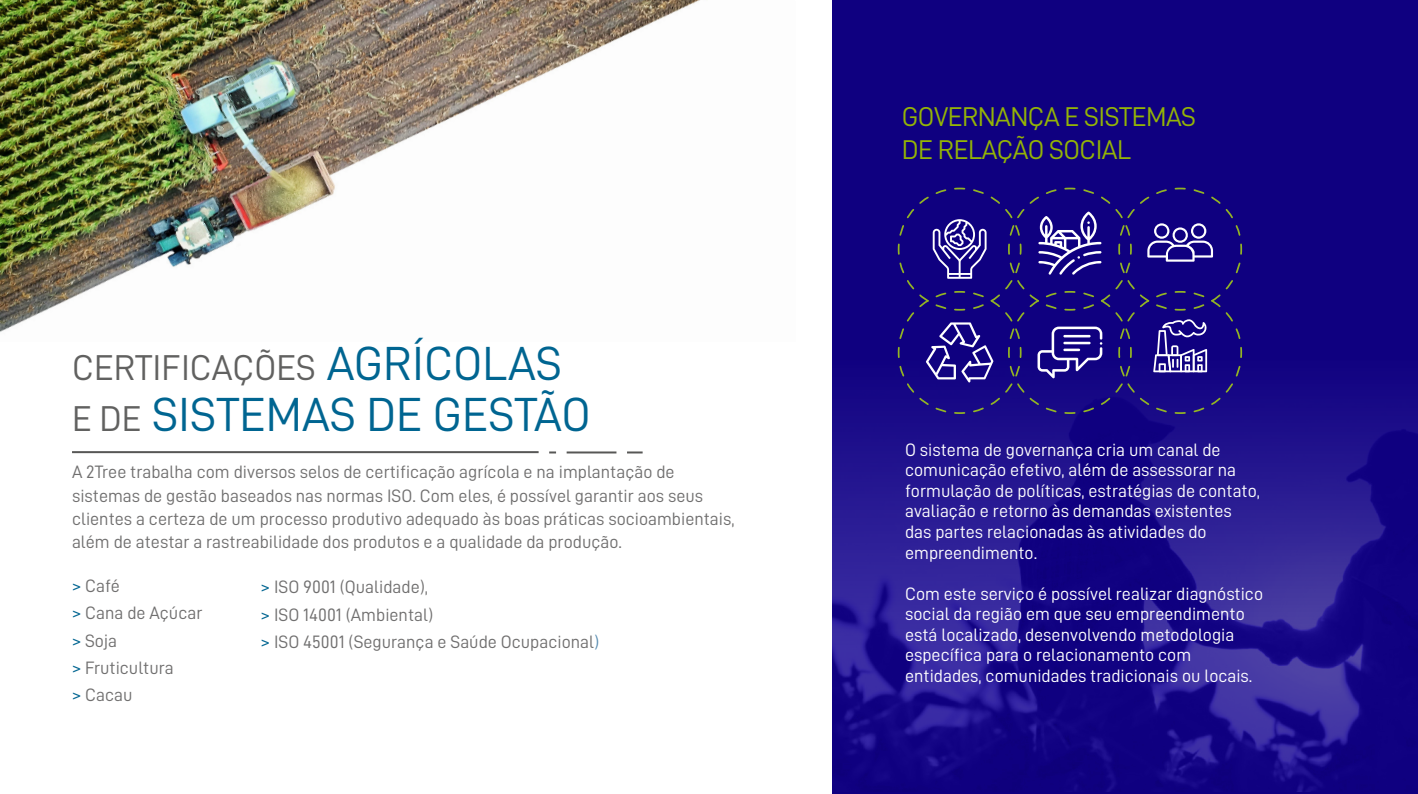
<style>
.page{position:relative;width:1418px;height:794px;background:#fff}
.page>*{position:absolute;margin:0;border:0;box-sizing:border-box;transform-origin:0 0}
.t1{font:48px "D DIN";color:#006591}
.t2{font:36px "D DIN";color:#616160}
.t3{font:27.2px/32.6px "D DIN";letter-spacing:-.02em;color:#94b505}
.t4{font:18px/27.2px "D DIN";color:#706f6f}
.t5{font:18px/20.6px "D DIN";color:#fff}
.s1{font-size:48px;color:#006591}
.s2{font-size:36px;color:#616160}
.s3{color:#006591}
.s4{color:#568bb0}
</style>
<div class="page">
<img style="left:0;top:0;width:700px;height:332px">
<hr style="left:72px;top:451px;width:466px;height:2px;background:#575756">
<hr style="left:566px;top:451px;width:50px;height:2px;background:#575756">
<svg style="left:627px;top:451px;width:15px;height:2px"></svg>
<svg style="left:549px;top:451px;width:7px;height:2px"></svg>
<div style="left:832px;top:0;width:585px;height:794px;background:#0f0080"></div>
<img style="left:832px;top:411px;width:585px;height:380px">
<svg style="left:896px;top:187px;width:346px;height:228px"></svg>
<h2 class="t2" style="left:72px;top:348px;width:491px">CERTIFICAÇÕES <span class="s1">AGRÍCOLAS</span></h2>
<h1 class="t1" style="left:72px;top:388px;width:520px"><span class="s2">E DE</span> SISTEMAS DE GESTÃO</h1>
<p class="t4" style="left:72px;top:460px;width:664px;line-height:23.2px">A 2Tree trabalha com diversos selos de certificação agrícola e na implantação de sistemas de gestão baseados nas normas ISO. Com eles, é possível garantir aos seus clientes a certeza de um processo produtivo adequado às boas práticas socioambientais, além de atestar a rastreabilidade dos produtos e a qualidade da produção.</p>
<p class="t4" style="left:72px;top:572px;width:132px"><span class="s3">&gt;</span> Café<br><span class="s3">&gt;</span> Cana de Açúcar <span class="s3">&gt;</span> Soja<br><span class="s3">&gt;</span> Fruticultura<br><span class="s3">&gt;</span> Cacau</p>
<p class="t4" style="left:261px;top:573px;width:340px"><span class="s3">&gt;</span> ISO 9001 (Qualidade),<br><span class="s3">&gt;</span> ISO 14001 (Ambiental)<br><span class="s3">&gt;</span> ISO 45001 (Segurança e Saúde Ocupacional<span class="s4">)</span></p>
<h3 class="t3" style="left:901px;top:100px;width:296px">GOVERNANÇA E SISTEMAS<br>DE RELAÇÃO SOCIAL</h3>
<p class="t5" style="left:905px;top:439px;width:356px">O sistema de governança cria um canal de comunicação efetivo, além de assessorar na formulação de políticas, estratégias de contato, avaliação e retorno às demandas existentes das partes relacionadas às atividades do empreendimento.</p>
<p class="t5" style="left:905px;top:583px;width:359px">Com este serviço é possível realizar diagnóstico social da região em que seu empreendimento está localizado, desenvolvendo metodologia específica para o relacionamento com entidades, comunidades tradicionais ou locais.</p>
</div>
